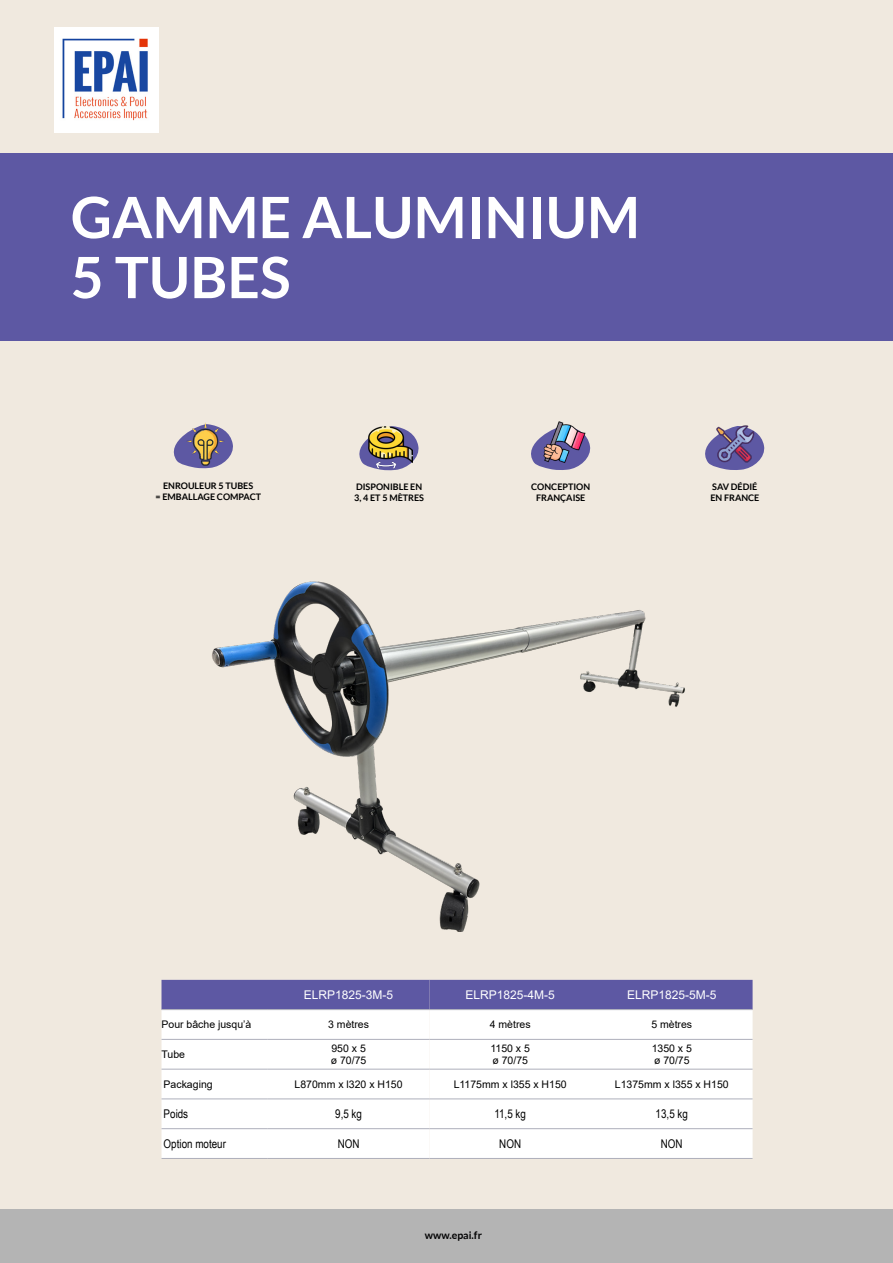
<style>
.page{position:relative;width:893px;height:1263px;background:#f0e9df}
.page>*{position:absolute;margin:0;border:0;box-sizing:border-box;transform-origin:0 0}
.t1{font:700 57px/60px "Lato";color:#fff}
.t2{font:12px "Arial Narrow";color:#000}
.t3{font:12px "Arial";color:#fff}
.t4{font:10.5px/12.6px "Arial";color:#000}
.t5{font:700 10.5px "Lato";color:#020203}
.t6{font:700 9px/10.8px "Lato";color:#000}
</style>
<div class="page">
<div style="left:0;top:1209px;width:893px;height:54px;background:#b4b4b4"></div>
<div style="left:0;top:153px;width:893px;height:187px;background:#5d58a3"></div>
<img style="left:54px;top:28px;width:105px;height:104px">
<svg style="left:705px;top:432px;width:60px;height:38px"></svg>
<svg style="left:531px;top:436px;width:60px;height:34px"></svg>
<img style="left:542px;top:421px;width:44px;height:42px">
<svg style="left:359px;top:434px;width:60px;height:36px"></svg>
<img style="left:714px;top:425px;width:41px;height:38px">
<img style="left:369px;top:426px;width:44px;height:42px">
<svg style="left:161px;top:980px;width:592px;height:178px;background:#e3e2ef"></svg>
<hr style="left:161px;top:1009px;width:107px;height:1px;background:#aeafbb">
<hr style="left:161px;top:1039px;width:107px;height:1px;background:#aeafbb">
<hr style="left:268px;top:1009px;width:161px;height:1px;background:#aeafbb">
<hr style="left:429px;top:1009px;width:162px;height:1px;background:#aeafbb">
<hr style="left:591px;top:1009px;width:162px;height:1px;background:#aeafbb">
<hr style="left:268px;top:1039px;width:161px;height:1px;background:#aeafbb">
<hr style="left:429px;top:1039px;width:162px;height:1px;background:#aeafbb">
<hr style="left:591px;top:1039px;width:162px;height:1px;background:#aeafbb">
<hr style="left:161px;top:1069px;width:107px;height:1px;background:#aeafbb">
<hr style="left:268px;top:1069px;width:161px;height:1px;background:#aeafbb">
<hr style="left:429px;top:1069px;width:162px;height:1px;background:#aeafbb">
<hr style="left:591px;top:1069px;width:162px;height:1px;background:#aeafbb">
<hr style="left:161px;top:1099px;width:107px;height:1px;background:#aeafbb">
<hr style="left:161px;top:1128px;width:107px;height:1px;background:#aeafbb">
<hr style="left:268px;top:1099px;width:161px;height:1px;background:#aeafbb">
<hr style="left:429px;top:1099px;width:162px;height:1px;background:#aeafbb">
<hr style="left:591px;top:1099px;width:162px;height:1px;background:#aeafbb">
<hr style="left:268px;top:1128px;width:161px;height:1px;background:#aeafbb">
<hr style="left:429px;top:1128px;width:162px;height:1px;background:#aeafbb">
<hr style="left:591px;top:1128px;width:162px;height:1px;background:#aeafbb">
<hr style="left:161px;top:1158px;width:107px;height:1px;background:#aeafbb">
<hr style="left:268px;top:1158px;width:161px;height:1px;background:#aeafbb">
<hr style="left:429px;top:1158px;width:162px;height:1px;background:#aeafbb">
<hr style="left:591px;top:1158px;width:162px;height:1px;background:#aeafbb">
<img style="left:212px;top:581px;width:473px;height:351px">
<svg style="left:173px;top:433px;width:60px;height:35px"></svg>
<img style="left:183px;top:423px;width:44px;height:43px">
<h1 class="t1" style="left:71px;top:187px;width:571px">GAMME ALUMINIUM<br>5 TUBES</h1>
<p class="t6" style="left:155px;top:480px;width:107px;text-align:center">ENROULEUR 5 TUBES<br>= EMBALLAGE COMPACT</p>
<p class="t6" style="left:354px;top:481px;width:71px">DISPONIBLE EN<br>3, 4 ET 5 MÈTRES</p>
<p class="t6" style="left:531px;top:481px;width:61px;text-align:center">CONCEPTION<br>FRANÇAISE</p>
<p class="t6" style="left:710px;top:481px;width:51px">SAV DÉDIÉ<br>EN FRANCE</p>
<p class="t3" style="left:304px;top:986px;width:91px">ELRP1825-3M-5</p>
<p class="t3" style="left:465px;top:986px;width:91px">ELRP1825-4M-5</p>
<p class="t3" style="left:627px;top:986px;width:91px">ELRP1825-5M-5</p>
<p class="t4" style="left:161px;top:1018px;width:91px">Pour bâche jusqu’à</p>
<p class="t4" style="left:328px;top:1018px;width:42px">3 mètres</p>
<p class="t4" style="left:490px;top:1018px;width:42px">4 mètres</p>
<p class="t4" style="left:651px;top:1018px;width:42px">5 mètres</p>
<p class="t4" style="left:161px;top:1048px;width:25px">Tube</p>
<p class="t4" style="left:331px;top:1042px;width:37px">950 x 5 ø 70/75</p>
<p class="t4" style="left:490px;top:1042px;width:41px">1150 x 5 ø 70/75</p>
<p class="t4" style="left:652px;top:1042px;width:42px">1350 x 5 ø 70/75</p>
<p class="t4" style="left:164px;top:1078px;width:51px">Packaging</p>
<p class="t4" style="left:295px;top:1078px;width:109px">L870mm x l320 x H150</p>
<p class="t4" style="left:454px;top:1078px;width:115px">L1175mm x l355 x H150</p>
<p class="t4" style="left:615px;top:1078px;width:115px">L1375mm x l355 x H150</p>
<p class="t2" style="left:164px;top:1105px;width:26px">Poids</p>
<p class="t2" style="left:335px;top:1105px;width:28px">9,5 kg</p>
<p class="t2" style="left:494px;top:1105px;width:33px">11,5 kg</p>
<p class="t2" style="left:656px;top:1105px;width:34px">13,5 kg</p>
<p class="t2" style="left:164px;top:1135px;width:64px">Option moteur</p>
<p class="t2" style="left:338px;top:1135px;width:23px">NON</p>
<p class="t2" style="left:499px;top:1135px;width:23px">NON</p>
<p class="t2" style="left:661px;top:1135px;width:23px">NON</p>
<p class="t5" style="left:425px;top:1229px;width:59px">www.epai.fr</p>
</div>
